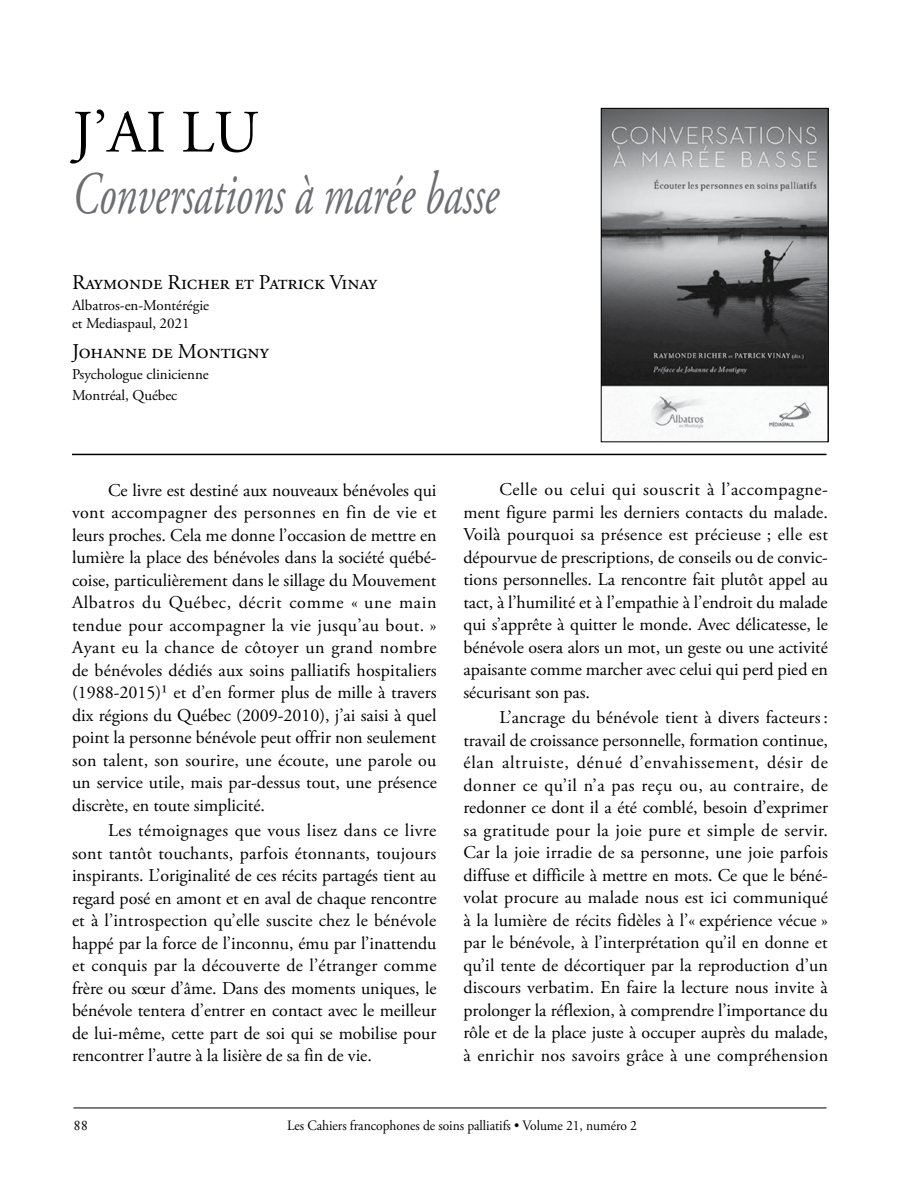
<style>
.page{position:relative;width:918px;height:1188px;background:#fff}
.page>*{position:absolute;margin:0;border:0;box-sizing:border-box;transform-origin:0 0}
.t1{font:italic 60px "Adobe Garamond Pro";letter-spacing:-.005em;color:#6d6e71;scale:.7 1}
.t2{font:60px "Adobe Garamond Pro";color:#000}
.t3{font:21px "Adobe Garamond Pro";letter-spacing:-.005em;color:#000}
.t4{font:18px/22.5px "Adobe Garamond Pro";color:#000;text-align:justify}
.t5{font:15px/18px "Adobe Garamond Pro";letter-spacing:-.005em;color:#000}
.t6{font:14.25px "Adobe Garamond Pro";letter-spacing:-.005em;color:#000;scale:.95 1}
</style>
<div class="page">
<hr style="left:74px;top:1108px;width:752px;height:1px;background:#000">
<img style="left:603px;top:110px;width:223px;height:324px">
<div style="left:601px;top:108px;width:227px;height:334px;border:1px solid #000"></div>
<hr style="left:72px;top:454px;width:754px;height:1px;background:#000">
<h1 class="t2" style="left:72px;top:96px;width:188px">J’AI LU</h1>
<h1 class="t1" style="left:72px;top:158px;width:611px">Conversations à marée basse</h1>
<p class="t3" style="left:72px;top:270px;width:307px">Raymonde Richer et Patrick Vinay</p>
<p class="t5" style="left:72px;top:297px;width:139px">Albatros-en-Montérégie et Mediaspaul, 2021</p>
<p class="t3" style="left:72px;top:339px;width:198px">Johanne de Montigny</p>
<p class="t5" style="left:72px;top:365px;width:138px;line-height:21px">Psychologue clinicienne<br>Montréal, Québec</p>
<p class="t4" style="left:72px;top:479px;width:366px;text-indent:36px">Ce livre est destiné aux nouveaux bénévoles qui vont accompagner des personnes en fin de vie et leurs proches. Cela me donne l’occasion de mettre en lumière la place des bénévoles dans la société québé&shy;coise, particulièrement dans le sillage du Mouvement Albatros du Québec, décrit comme « une main tendue pour accompagner la vie jusqu’au bout. » Ayant eu la chance de côtoyer un grand nombre de bénévoles dédiés aux soins palliatifs hospitaliers (1988-2015)¹ et d’en former plus de mille à travers dix régions du Québec (2009-2010), j’ai saisi à quel point la personne bénévole peut offrir non seulement son talent, son sourire, une écoute, une parole ou un service utile, mais par-dessus tout, une présence discrète, en toute simplicité.</p>
<p class="t4" style="left:72px;top:820px;width:366px;text-indent:36px">Les témoignages que vous lisez dans ce livre sont tantôt touchants, parfois étonnants, toujours inspirants. L’originalité de ces récits partagés tient au regard posé en amont et en aval de chaque rencontre et à l’introspection qu’elle suscite chez le bénévole happé par la force de l’inconnu, ému par l’inattendu et conquis par la découverte de l’étranger comme frère ou sœur d’âme. Dans des moments uniques, le bénévole tentera d’entrer en contact avec le meilleur de lui-même, cette part de soi qui se mobilise pour rencontrer l’autre à la lisière de sa fin de vie.</p>
<p class="t4" style="left:464px;top:479px;width:366px;text-indent:36px">Celle ou celui qui souscrit à l’accompagne&shy;ment figure parmi les derniers contacts du malade.<br>Voilà pourquoi sa présence est précieuse ; elle est dépourvue de prescriptions, de conseils ou de convic&shy;tions personnelles. La rencontre fait plutôt appel au tact, à l’humilité et à l’empathie à l’endroit du malade qui s’apprête à quitter le monde. Avec délicatesse, le bénévole osera alors un mot, un geste ou une activité apaisante comme marcher avec celui qui perd pied en sécurisant son pas.</p>
<p class="t4" style="left:464px;top:707px;width:366px;text-indent:36px">L’ancrage du bénévole tient à divers facteurs: travail de croissance personnelle, formation continue, élan altruiste, dénué d’envahissement, désir de donner ce qu’il n’a pas reçu ou, au contraire, de redonner ce dont il a été comblé, besoin d’exprimer sa gratitude pour la joie pure et simple de servir.<br>Car la joie irradie de sa personne, une joie parfois diffuse et difficile à mettre en mots. Ce que le béné&shy;volat procure au malade nous est ici communiqué à la lumière de récits fidèles à l’« expérience vécue » par le bénévole, à l’interprétation qu’il en donne et qu’il tente de décortiquer par la reproduction d’un discours verbatim. En faire la lecture nous invite à prolonger la réflexion, à comprendre l’importance du rôle et de la place juste à occuper auprès du malade, à enrichir nos savoirs grâce à une compréhension</p>
<p class="t5" style="left:74px;top:1116px;width:16px">88</p>
<p class="t6" style="left:287px;top:1117px;width:370px">Les Cahiers francophones de soins palliatifs • Volume 21, numéro 2</p>
</div>
